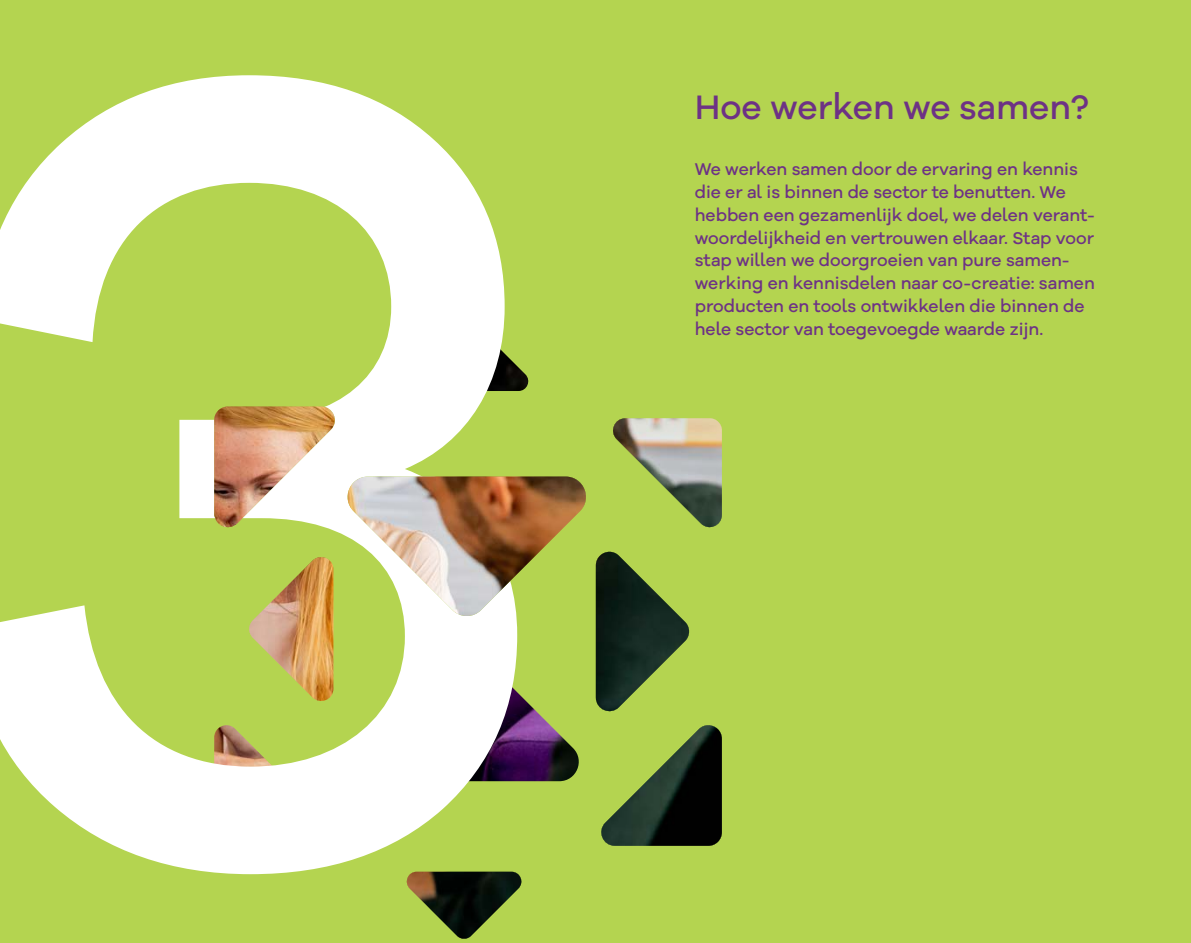
<style>
.page{position:relative;width:1191px;height:943px;background:#b4d450}
.page>*{position:absolute;margin:0;border:0;box-sizing:border-box;transform-origin:0 0}
.t1{font:500 1143.98px "Galano Grotesque Alt";color:#fff}
.t2{font:500 35px "Galano Grotesque Alt";color:#6d3285}
.t3{font:500 17.5px/22.8px "Galano Grotesque Alt";color:#6d3285}
</style>
<div class="page">
<img style="left:413px;top:324px;width:116px;height:67px">
<img style="left:214px;top:406px;width:508px;height:533px">
<h1 class="t1" style="left:-86px;top:-267px;width:663px">3</h1>
<h2 class="t2" style="left:694px;top:84px;width:396px">Hoe werken we samen?</h2>
<p class="t3" style="left:694px;top:158px;width:402px">We werken samen door de ervaring en kennis die er al is binnen de sector te benutten. We hebben een gezamenlijk doel, we delen verant&shy;woordelijkheid en vertrouwen elkaar. Stap voor stap willen we doorgroeien van pure samen&shy;werking en kennisdelen naar co-creatie: samen producten en tools ontwikkelen die binnen de hele sector van toegevoegde waarde zijn.</p>
</div>
